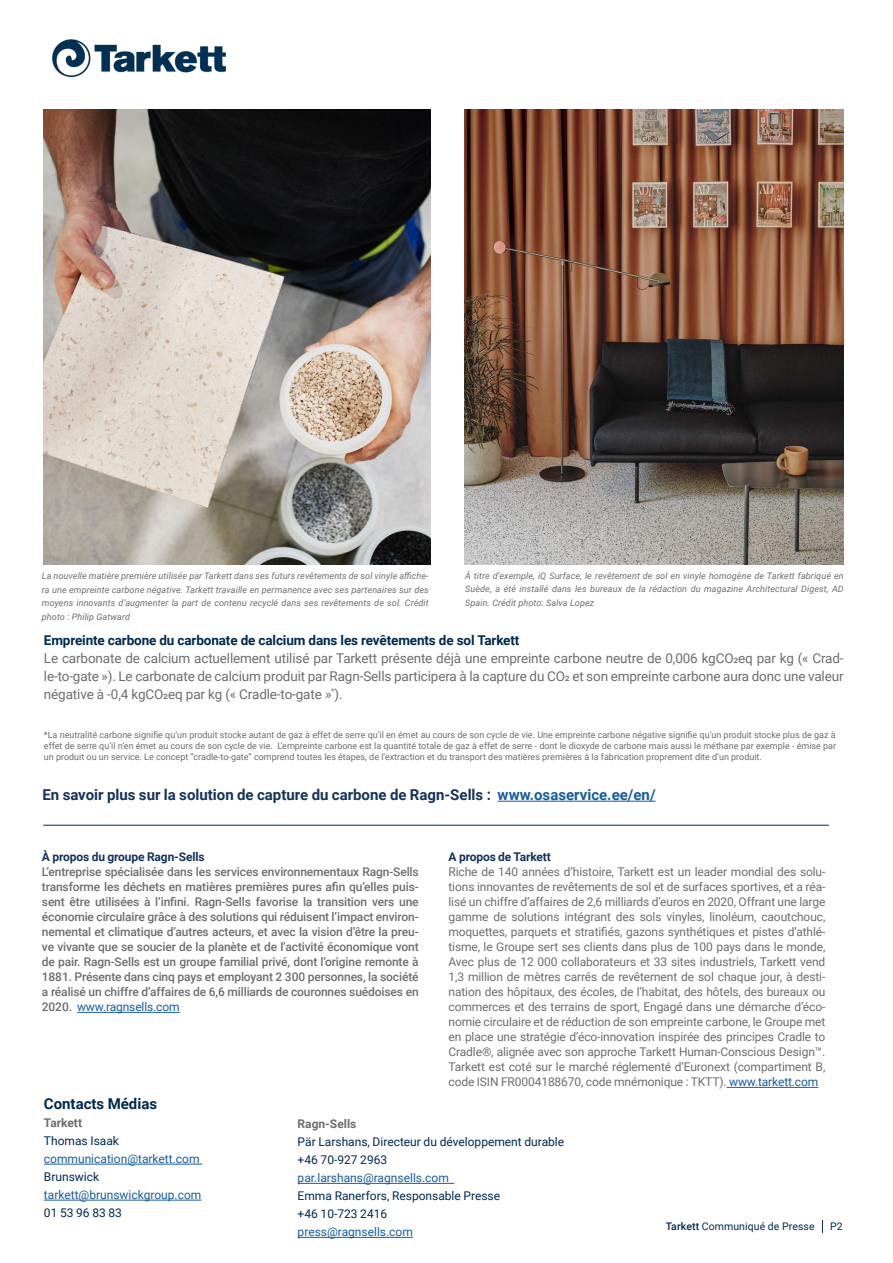
<style>
.page{position:relative;width:893px;height:1263px;background:#fff}
.page>*{position:absolute;margin:0;border:0;box-sizing:border-box;transform-origin:0 0}
.t1{font:700 15px "Roboto";color:#153458}
.t2{font:700 15px "Roboto";color:#00294e}
.t3{font:13.5px/18px "Roboto";letter-spacing:-.01em;color:#6c6d70;text-align:justify}
.t4{font:700 13.5px "Roboto";letter-spacing:-.01em;color:#00294e}
.t5{font:12px/15px "Roboto";letter-spacing:-.01em;color:#6c6d70;text-align:justify}
.t6{font:500 12px/15px "Roboto";letter-spacing:-.01em;color:#6c6d70;text-align:justify}
.t7{font:12px "Roboto";color:#00294e}
.t8{font:12px "Roboto";color:#175d9e}
.t9{font:700 12px "Roboto";letter-spacing:-.01em;color:#153458}
.t10{font:700 12px "Roboto";color:#6c6d70}
.t11{font:10.5px "Roboto";letter-spacing:.01em;color:#00294e}
.t12{font:9px/10.8px "Roboto";color:#6c6d70;text-align:justify}
.t13{font:italic 9px/13.5px "Roboto";letter-spacing:.01em;color:#6c6d70;text-align:justify}
.s1{color:#175d9e}
.s2{font-weight:400;color:#175d9e}
.s3{font-weight:500}
</style>
<div class="page">
<svg style="left:822px;top:1220px;width:1px;height:13px"></svg>
<hr style="left:43px;top:825px;width:786px;height:1px;background:#00294e">
<hr style="left:77px;top:1012px;width:103px;height:1px;background:#175d9e">
<hr style="left:726px;top:1087px;width:92px;height:1px;background:#175d9e">
<img style="left:44px;top:109px;width:387px;height:455px">
<img style="left:464px;top:109px;width:380px;height:455px">
<hr style="left:498px;top:801px;width:158px;height:1px;background:#175d9e">
<img style="left:52px;top:39px;width:174px;height:39px">
<hr style="left:44px;top:1164px;width:158px;height:1px;background:#175d9e">
<hr style="left:44px;top:1200px;width:157px;height:1px;background:#175d9e">
<hr style="left:298px;top:1183px;width:156px;height:1px;background:#175d9e">
<hr style="left:298px;top:1237px;width:115px;height:1px;background:#175d9e">
<p class="t13" style="left:42px;top:569px;width:388px">La nouvelle matière première utilisée par Tarkett dans ses futurs revêtements de sol vinyle affiche&shy;ra une empreinte carbone négative. Tarkett travaille en permanence avec ses partenaires sur des moyens innovants d’augmenter la part de contenu recyclé dans ses revêtements de sol. Crédit photo : Philip Gatward</p>
<p class="t13" style="left:465px;top:568px;width:380px">À titre d’exemple, iQ Surface, le revêtement de sol en vinyle homogène de Tarkett fabriqué en Suède, a été installé dans les bureaux de la rédaction du magazine Architectural Digest, AD Spain. Crédit photo: Salva Lopez</p>
<p class="t4" style="left:44px;top:630px;width:477px">Empreinte carbone du carbonate de calcium dans les revêtements de sol Tarkett</p>
<p class="t3" style="left:44px;top:648px;width:801px">Le carbonate de calcium actuellement utilisé par Tarkett présente déjà une empreinte carbone neutre de 0,006 kgCO2eq par kg (« Crad&shy;le-to-gate »). Le carbonate de calcium produit par Ragn-Sells participera à la capture du CO2 et son empreinte carbone aura donc une valeur négative à -0,4 kgCO2eq par kg (« Cradle-to-gate »<sup>*</sup>).</p>
<p class="t12" style="left:44px;top:729px;width:794px">*La neutralité carbone signifie qu’un produit stocke autant de gaz à effet de serre qu’il en émet au cours de son cycle de vie. Une empreinte carbone négative signifie qu’un produit stocke plus de gaz à effet de serre qu’il n’en émet au cours de son cycle de vie. L’empreinte carbone est la quantité totale de gaz à effet de serre - dont le dioxyde de carbone mais aussi le méthane par exemple - émise par un produit ou un service. Le concept ”cradle-to-gate” comprend toutes les étapes, de l’extraction et du transport des matières premières à la fabrication proprement dite d’un produit.</p>
<p class="t1" style="left:42px;top:784px;width:615px">En savoir plus sur la solution de capture du carbone de Ragn-Sells : <span class="s1">www.osaservice.ee/en/</span></p>
<p class="t9" style="left:42px;top:849px;width:164px">À propos du groupe Ragn-Sells</p>
<p class="t6" style="left:42px;top:864px;width:378px">L’entreprise spécialisée dans les services environnementaux Ragn-Sells transforme les déchets en matières premières pures afin qu’elles puis&shy;sent être utilisées à l’infini. Ragn-Sells favorise la transition vers une économie circulaire grâce à des solutions qui réduisent l’impact environ&shy;nemental et climatique d’autres acteurs, et avec la vision d’être la preu&shy;ve vivante que se soucier de la planète et de l’activité économique vont de pair. Ragn-Sells est un groupe familial privé, dont l’origine remonte à 1881. Présente dans cinq pays et employant 2 300 personnes, la société a réalisé un chiffre d’affaires de 6,6 milliards de couronnes suédoises en 2020. <span class="s2">www.ragnsells.com</span></p>
<p class="t9" style="left:448px;top:849px;width:104px">A propos de Tarkett</p>
<p class="t5" style="left:448px;top:864px;width:378px">Riche de 140 années d’histoire, Tarkett est un leader mondial des solu&shy;tions innovantes de revêtements de sol et de surfaces sportives, et a réa&shy;lisé un chiffre d’affaires de 2,6 milliards d’euros en 2020, Offrant une large gamme de solutions intégrant des sols vinyles, linoléum, caoutchouc, moquettes, parquets et stratifiés, gazons synthétiques et pistes d’athlé&shy;tisme, le Groupe sert ses clients dans plus de 100 pays dans le monde, Avec plus de 12 000 collaborateurs et 33 sites industriels, Tarkett vend 1,3 million de mètres carrés de revêtement de sol chaque jour, à desti&shy;nation des hôpitaux, des écoles, de l’habitat, des hôtels, des bureaux ou commerces et des terrains de sport, Engagé dans une démarche d’éco&shy;nomie circulaire et de réduction de son empreinte carbone, le Groupe met en place une stratégie d’éco-innovation inspirée des principes Cradle to Cradle®, alignée avec son approche Tarkett Human-Conscious Design™.<br>Tarkett est coté sur le marché réglementé d’Euronext (compartiment B, code ISIN FR0004188670, code mnémonique : TKTT). <span class="s1">www.tarkett.com</span></p>
<p class="t2" style="left:44px;top:1093px;width:115px">Contacts Médias</p>
<p class="t10" style="left:44px;top:1114px;width:40px">Tarkett</p>
<p class="t7" style="left:44px;top:1132px;width:77px">Thomas Isaak</p>
<p class="t8" style="left:44px;top:1150px;width:157px">communication@tarkett.com</p>
<p class="t7" style="left:44px;top:1168px;width:57px">Brunswick</p>
<p class="t8" style="left:44px;top:1186px;width:159px">tarkett@brunswickgroup.com</p>
<p class="t7" style="left:44px;top:1204px;width:80px">01 53 96 83 83</p>
<p class="t10" style="left:298px;top:1116px;width:60px">Ragn-Sells</p>
<p class="t7" style="left:298px;top:1134px;width:268px">Pär Larshans, Directeur du développement durable</p>
<p class="t7" style="left:298px;top:1152px;width:91px">+46 70-927 2963</p>
<p class="t8" style="left:298px;top:1170px;width:153px">par.larshans@ragnsells.com</p>
<p class="t7" style="left:298px;top:1188px;width:204px">Emma Ranerfors, Responsable Presse</p>
<p class="t7" style="left:298px;top:1206px;width:91px">+46 10-723 2416</p>
<p class="t8" style="left:298px;top:1224px;width:117px">press@ragnsells.com</p>
<p class="t11" style="left:666px;top:1219px;width:150px"><span class="s3">Tarkett</span> Communiqué de Presse</p>
<p class="t11" style="left:830px;top:1219px;width:14px">P2</p>
</div>
